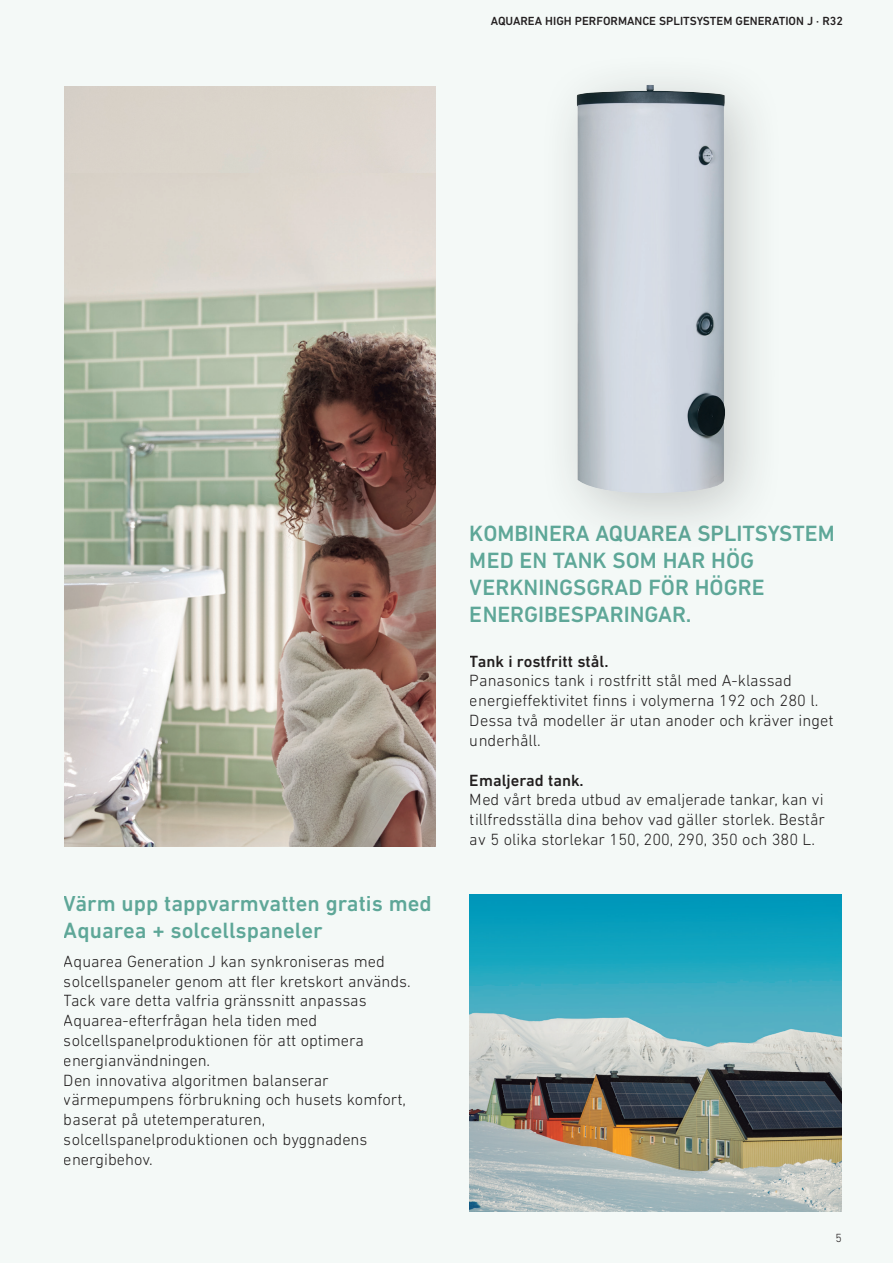
<style>
.page{position:relative;width:893px;height:1263px;background:#f4f9f7}
.page>*{position:absolute;margin:0;border:0;box-sizing:border-box;transform-origin:0 0}
.t1{font:500 22.5px/27px "DIN Next LT Pro";color:#63ac9d}
.t2{font:300 16.5px/19.8px "DIN Next LT Pro";color:#231f20}
.t3{font:500 16.5px "DIN Next LT Pro";color:#231f20}
.t4{font:500 12px "DIN Next LT Pro";color:#231f20}
.t5{font:300 12px "DIN Next LT Pro";color:#231f20}
</style>
<div class="page">
<hr style="left:0;top:731px;width:1px;height:532px;background:#63ac9d">
<div style="left:537px;top:48px;width:250px;height:507px;background:#231f20;opacity:.22"></div>
<img style="left:577px;top:85px;width:148px;height:408px">
<img style="left:470px;top:894px;width:372px;height:318px">
<img style="left:65px;top:174px;width:371px;height:672px">
<p class="t4" style="left:491px;top:14px;width:354px">AQUAREA HIGH PERFORMANCE SPLITSYSTEM GENERATION J · R32</p>
<h1 class="t1" style="left:64px;top:890px;width:369px">Värm upp tappvarmvatten gratis med<br>Aquarea + solcellspaneler</h1>
<p class="t2" style="left:64px;top:951px;width:348px">Aquarea Generation J kan synkroniseras med solcellspaneler genom att fler kretskort används.<br>Tack vare detta valfria gränssnitt anpassas Aquarea-efterfrågan hela tiden med solcellspanelproduktionen för att optimera energianvändningen.<br>Den innovativa algoritmen balanserar värmepumpens förbrukning och husets komfort, baserat på utetemperaturen, solcellspanelproduktionen och byggnadens energibehov.</p>
<h1 class="t1" style="left:470px;top:520px;width:366px">KOMBINERA AQUAREA SPLITSYSTEM<br>MED EN TANK SOM HAR HÖG<br>VERKNINGSGRAD FÖR HÖGRE<br>ENERGIBESPARINGAR.</h1>
<p class="t3" style="left:470px;top:651px;width:140px">Tank i rostfritt stål.</p>
<p class="t2" style="left:470px;top:671px;width:365px">Panasonics tank i rostfritt stål med A-klassad energieffektivitet finns i volymerna 192 och 280 l.<br>Dessa två modeller är utan anoder och kräver inget underhåll.</p>
<p class="t3" style="left:470px;top:770px;width:115px">Emaljerad tank.</p>
<p class="t2" style="left:470px;top:790px;width:357px;text-align:justify">Med vårt breda utbud av emaljerade tankar, kan vi tillfredsställa dina behov vad gäller storlek. Består av 5 olika storlekar 150, 200, 290, 350 och 380 L.</p>
<p class="t5" style="left:836px;top:1231px;width:8px">5</p>
</div>
